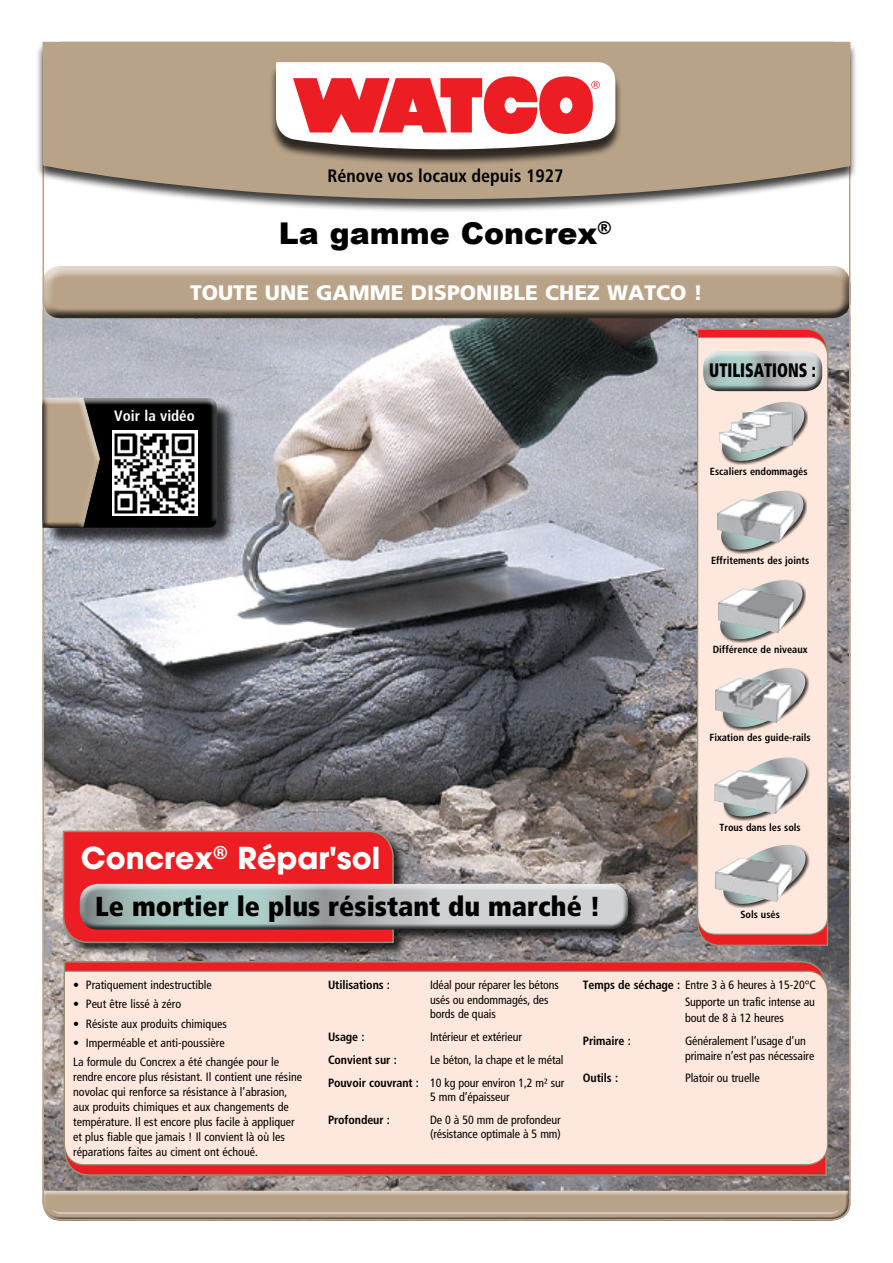
<style>
.page{position:relative;width:893px;height:1263px;background:#fff}
.page>*{position:absolute;margin:0;border:0;box-sizing:border-box;transform-origin:0 0}
.t1{font:700 30px "Avant Garde";color:#fff}
.t2{font:900 30px "Arial";color:#000}
.t3{font:900 condensed 27.45px "Frutiger";color:#000}
.t4{font:900 21px "Frutiger";color:#fff}
.t5{font:900 condensed 19.5px "Frutiger";color:#000;scale:.8 1}
.t6{font:700 condensed 18px "Frutiger";color:#000}
.t7{font:700 condensed 15px "Frutiger";color:#fff}
.t8{font:condensed 12px/15px "Frutiger";color:#000}
.t9{font:700 condensed 12px "Frutiger";letter-spacing:-.01em;color:#000}
.t10{font:700 condensed 10.35px "Frutiger";color:#000}
.s1{font-weight:700}
</style>
<div class="page">
<img style="left:46px;top:320px;width:804px;height:890px">
<div style="left:42px;top:265px;width:809px;height:42px;background:#dfd5c9"></div>
<div style="left:42px;top:269px;width:809px;height:51px;background:#000;opacity:.75"></div>
<div style="left:42px;top:1188px;width:807px;height:26px;background:#fff;opacity:.75"></div>
<div style="left:42px;top:1190px;width:807px;height:31px;background:#000;opacity:.75"></div>
<svg style="left:43px;top:1191px;width:805px;height:29px;background:#b9a58d"></svg>
<div style="left:35px;top:41px;width:823px;height:171px;background:#000;opacity:.75"></div>
<svg style="left:43px;top:42px;width:807px;height:157px;background:#b7a38b"></svg>
<div style="left:269px;top:65px;width:353px;height:100px;background:#000;opacity:.75"></div>
<svg style="left:276px;top:62px;width:339px;height:87px"></svg>
<div style="left:62px;top:830px;width:580px;height:126px;background:#000;opacity:.75"></div>
<svg style="left:62px;top:830px;width:333px;height:114px;background:#e3262b"></svg>
<div style="left:77px;top:884px;width:552px;height:40px;background:#fff;opacity:.75"></div>
<div style="left:77px;top:888px;width:552px;height:44px;background:#000;opacity:.75"></div>
<svg style="left:63px;top:960px;width:765px;height:216px;background:#d83637"></svg>
<div style="left:63px;top:970px;width:766px;height:196px;background:#fee7dc"></div>
<svg style="left:696px;top:328px;width:133px;height:619px;background:#c54b4e"></svg>
<svg style="left:697px;top:336px;width:132px;height:599px;background:#f7e0d4"></svg>
<div style="left:721px;top:401px;width:87px;height:64px;background:#000;opacity:.75"></div>
<svg style="left:717px;top:402px;width:92px;height:62px;background:#d3c8c1"></svg>
<img style="left:719px;top:411px;width:74px;height:42px">
<div style="left:722px;top:844px;width:87px;height:64px;background:#000;opacity:.75"></div>
<svg style="left:719px;top:845px;width:91px;height:62px;background:#d5c9c2"></svg>
<img style="left:715px;top:858px;width:77px;height:44px">
<svg style="left:719px;top:757px;width:92px;height:63px;background:#d7c9c3"></svg>
<img style="left:714px;top:770px;width:78px;height:44px">
<div style="left:720px;top:490px;width:87px;height:64px;background:#000;opacity:.75"></div>
<svg style="left:716px;top:491px;width:92px;height:62px;background:#d4c8c1"></svg>
<img style="left:717px;top:499px;width:78px;height:44px">
<svg style="left:715px;top:580px;width:92px;height:63px;background:#daccc4"></svg>
<img style="left:718px;top:588px;width:76px;height:45px">
<svg style="left:718px;top:668px;width:92px;height:63px;background:#d7c9c3"></svg>
<img style="left:715px;top:678px;width:77px;height:45px">
<div style="left:702px;top:350px;width:121px;height:35px;background:#fff;opacity:.75"></div>
<div style="left:702px;top:355px;width:121px;height:38px;background:#000;opacity:.75"></div>
<div style="left:45px;top:400px;width:190px;height:146px;background:#000;opacity:.75"></div>
<div style="left:42px;top:398px;width:177px;height:130px;background:#000;opacity:.75"></div>
<div style="left:42px;top:396px;width:60px;height:132px;background:#fff;opacity:.75"></div>
<div style="left:42px;top:397px;width:46px;height:131px;background:#000;opacity:.75"></div>
<img style="left:112px;top:431px;width:85px;height:85px">
<h3 class="t6" style="left:328px;top:166px;width:237px">Rénove vos locaux depuis 1927</h3>
<h1 class="t2" style="left:279px;top:211px;width:334px">La gamme Concrex<sup>®</sup></h1>
<h3 class="t4" style="left:190px;top:280px;width:514px">TOUTE UNE GAMME DISPONIBLE CHEZ WATCO !</h3>
<p class="t7" style="left:114px;top:406px;width:82px">Voir la vidéo</p>
<h3 class="t5" style="left:709px;top:358px;width:135px">UTILISATIONS :</h3>
<p class="t10" style="left:710px;top:465px;width:99px">Escaliers endommagés</p>
<p class="t10" style="left:711px;top:554px;width:100px">Effritements des joints</p>
<p class="t10" style="left:713px;top:644px;width:96px">Différence de niveaux</p>
<h1 class="t1" style="left:81px;top:838px;width:301px">Concrex<sup>®</sup> Répar'sol</h1>
<h2 class="t3" style="left:95px;top:889px;width:507px">Le mortier le plus résistant du marché !</h2>
<p class="t10" style="left:710px;top:731px;width:103px">Fixation des guide-rails</p>
<p class="t10" style="left:719px;top:821px;width:83px">Trous dans les sols</p>
<p class="t10" style="left:740px;top:908px;width:41px">Sols usés</p>
<p class="t8" style="left:73px;top:978px;width:140px">• Pratiquement indestructible</p>
<p class="t8" style="left:73px;top:997px;width:110px">• Peut être lissé à zéro</p>
<p class="t8" style="left:73px;top:1016px;width:155px">• Résiste aux produits chimiques</p>
<p class="t8" style="left:73px;top:1033px;width:207px;line-height:19.2px">• Imperméable et anti-poussière<br>La formule du Concrex a été changée pour le</p>
<p class="t8" style="left:73px;top:1069px;width:231px">rendre encore plus résistant. Il contient une résine novolac qui renforce sa résistance à l’abrasion, aux produits chimiques et aux changements de température. Il est encore plus facile à appliquer et plus fiable que jamais ! Il convient là où les réparations faites au ciment ont échoué.</p>
<p class="t9" style="left:328px;top:978px;width:64px">Utilisations :</p>
<p class="t8" style="left:430px;top:978px;width:130px;line-height:14.4px">Idéal pour réparer les bétons usés ou endommagés, des bords de quais</p>
<p class="t9" style="left:328px;top:1029px;width:38px">Usage :</p>
<p class="t8" style="left:430px;top:1029px;width:93px">Intérieur et extérieur</p>
<p class="t9" style="left:328px;top:1052px;width:70px">Convient sur :</p>
<p class="t8" style="left:328px;top:1048px;width:238px;line-height:23px;text-align:right">Le béton, la chape et le métal<br><span class="s1">Pouvoir couvrant :</span> 10 kg pour environ 1,2 m² sur</p>
<p class="t8" style="left:430px;top:1089px;width:81px">5 mm d’épaisseur</p>
<p class="t9" style="left:328px;top:1113px;width:63px">Profondeur :</p>
<p class="t8" style="left:430px;top:1113px;width:132px;line-height:14.4px">De 0 à 50 mm de profondeur (résistance optimale à 5 mm)</p>
<p class="t8" style="left:685px;top:977px;width:132px;line-height:16.5px;text-align:justify;text-indent:-102px"><span class="s1">Temps de séchage :</span> Entre 3 à 6 heures à 15-20°C Supporte un trafic intense au bout de 8 à 12 heures</p>
<p class="t9" style="left:583px;top:1034px;width:49px">Primaire :</p>
<p class="t8" style="left:685px;top:1034px;width:131px;line-height:14.4px">Généralement l’usage d’un primaire n’est pas nécessaire</p>
<p class="t9" style="left:583px;top:1071px;width:37px">Outils :</p>
<p class="t8" style="left:685px;top:1071px;width:76px">Platoir ou truelle</p>
</div>
